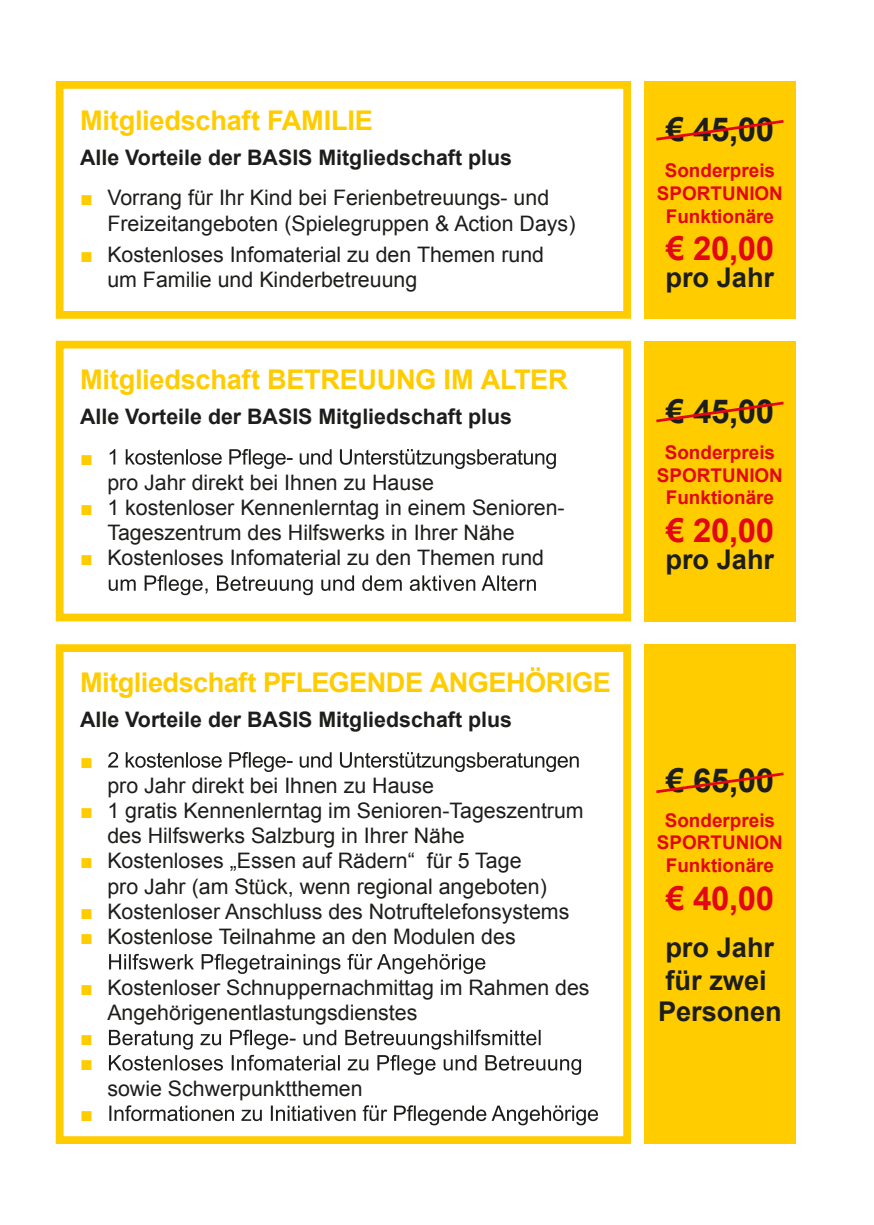
<style>
.page{position:relative;width:874px;height:1225px;background:#fff}
.page>*{position:absolute;margin:0;border:0;box-sizing:border-box;transform-origin:0 0}
.t1{font:700 33px "Arial";letter-spacing:-.01em;color:#1d1d1b}
.t2{font:700 33px "Arial";letter-spacing:-.01em;color:#e30614}
.t3{font:700 27.2px "Arial";letter-spacing:-.015em;color:#fc0}
.t4{font:700 27.2px/31.6px "Arial";color:#1d1d1b}
.t5{font:21.4px/25.2px "Arial";color:#1d1d1b}
.t6{font:700 21.4px "Arial";color:#1d1d1b}
.t7{font:21.4px/25.2px "Arial";color:#fc0}
.t8{font:700 18.8px/22.6px "Arial";color:#e30614;text-align:center}
.s1{color:#fc0}
</style>
<div class="page">
<div style="left:644px;top:81px;width:151px;height:238px;background:#fc0"></div>
<div style="left:644px;top:341px;width:151px;height:280px;background:#fc0"></div>
<div style="left:644px;top:644px;width:151px;height:500px;background:#fc0"></div>
<div style="left:56px;top:644px;width:574px;height:500px;border:8px solid #fc0"></div>
<div style="left:56px;top:81px;width:574px;height:238px;border:8px solid #fc0"></div>
<div style="left:56px;top:341px;width:574px;height:280px;border:8px solid #fc0"></div>
<svg style="left:110px;top:449px;width:445px;height:20px"></svg>
<svg style="left:109px;top:575px;width:426px;height:20px"></svg>
<svg style="left:108px;top:752px;width:470px;height:20px"></svg>
<svg style="left:109px;top:954px;width:376px;height:20px"></svg>
<svg style="left:109px;top:1029px;width:471px;height:46px"></svg>
<svg style="left:109px;top:1105px;width:488px;height:20px"></svg>
<svg style="left:656px;top:120px;width:128px;height:21px"></svg>
<svg style="left:656px;top:401px;width:128px;height:22px"></svg>
<svg style="left:656px;top:772px;width:128px;height:22px"></svg>
<p class="t3" style="left:80px;top:103px;width:294px">Mitgliedschaft FAMILIE</p>
<p class="t6" style="left:80px;top:144px;width:433px">Alle Vorteile der BASIS Mitgliedschaft plus</p>
<p class="t5" style="left:107px;top:185px;width:469px;text-indent:-27px"><span class="s1">■</span> Vorrang für Ihr Kind bei Ferienbetreuungs- und<br>Freizeitangeboten (Spielegruppen &amp; Action Days)</p>
<p class="t5" style="left:107px;top:242px;width:438px;text-indent:-27px"><span class="s1">■</span> Kostenloses Infomaterial zu den Themen rund um Familie und Kinderbetreuung</p>
<p class="t3" style="left:80px;top:362px;width:489px">Mitgliedschaft BETREUUNG IM ALTER</p>
<p class="t6" style="left:80px;top:403px;width:433px">Alle Vorteile der BASIS Mitgliedschaft plus</p>
<p class="t7" style="left:80px;top:444px;width:14px">■</p>
<p class="t5" style="left:107px;top:470px;width:328px">pro Jahr direkt bei Ihnen zu Hause</p>
<p class="t5" style="left:107px;top:495px;width:458px;text-indent:-27px"><span class="s1">■</span> 1 kostenloser Kennenlerntag in einem Senioren-<br>Tageszentrum des Hilfswerks in Ihrer Nähe</p>
<p class="t5" style="left:80px;top:545px;width:465px"><span class="s1">■</span> Kostenloses Infomaterial zu den Themen rund</p>
<p class="t3" style="left:80px;top:665px;width:532px">Mitgliedschaft PFLEGENDE ANGEHÖRIGE</p>
<p class="t6" style="left:80px;top:706px;width:433px">Alle Vorteile der BASIS Mitgliedschaft plus</p>
<p class="t7" style="left:80px;top:747px;width:14px">■</p>
<p class="t5" style="left:107px;top:773px;width:328px">pro Jahr direkt bei Ihnen zu Hause</p>
<p class="t5" style="left:107px;top:798px;width:477px;text-indent:-27px"><span class="s1">■</span> 1 gratis Kennenlerntag im Senioren-Tageszentrum des Hilfswerks Salzburg in Ihrer Nähe</p>
<p class="t5" style="left:107px;top:848px;width:441px;text-indent:-27px"><span class="s1">■</span> Kostenloses „Essen auf Rädern“ für 5 Tage pro Jahr (am Stück, wenn regional angeboten)</p>
<p class="t5" style="left:80px;top:899px;width:490px"><span class="s1">■</span> Kostenloser Anschluss des Notruftelefonsystems</p>
<p class="t5" style="left:80px;top:924px;width:437px"><span class="s1">■</span> Kostenlose Teilnahme an den Modulen des</p>
<p class="t5" style="left:107px;top:974px;width:483px;text-indent:-27px"><span class="s1">■</span> Kostenloser Schnuppernachmittag im Rahmen des<br>Angehörigenentlastungsdienstes</p>
<p class="t7" style="left:80px;top:1025px;width:14px">■ ■</p>
<p class="t5" style="left:107px;top:1075px;width:257px">sowie Schwerpunktthemen</p>
<p class="t7" style="left:80px;top:1101px;width:14px">■</p>
<h1 class="t1" style="left:665px;top:108px;width:110px">€ 45,00</h1>
<p class="t8" style="left:656px;top:160px;width:127px">Sonderpreis<br>SPORTUNION<br>Funktionäre</p>
<h1 class="t2" style="left:665px;top:227px;width:110px">€ 20,00</h1>
<p class="t4" style="left:665px;top:262px;width:110px">pro Jahr</p>
<h1 class="t1" style="left:665px;top:389px;width:110px">€ 45,00</h1>
<p class="t8" style="left:656px;top:442px;width:127px">Sonderpreis<br>SPORTUNION<br>Funktionäre</p>
<h1 class="t2" style="left:665px;top:508px;width:110px">€ 20,00</h1>
<p class="t4" style="left:665px;top:544px;width:110px">pro Jahr</p>
<h1 class="t1" style="left:665px;top:759px;width:110px">€ 65,00</h1>
<p class="t8" style="left:656px;top:809px;width:127px">Sonderpreis<br>SPORTUNION<br>Funktionäre</p>
<h1 class="t2" style="left:665px;top:876px;width:110px">€ 40,00</h1>
<p class="t4" style="left:657px;top:933px;width:125px">pro Jahr für zwei<br>Personen</p>
</div>
